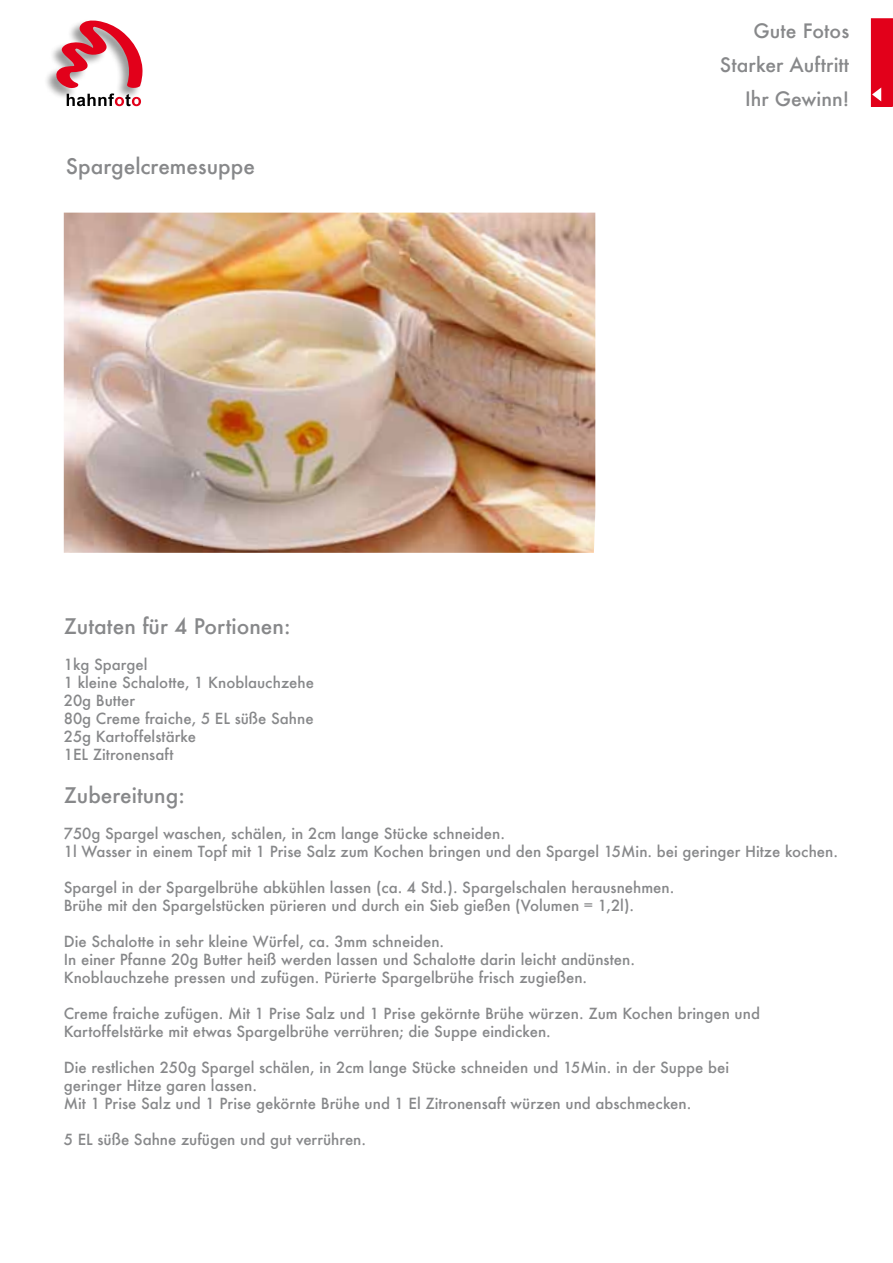
<style>
.page{position:relative;width:893px;height:1263px;background:#fff}
.page>*{position:absolute;margin:0;border:0;box-sizing:border-box;transform-origin:0 0}
.t1{font:500 21px "Futura";color:#87888a}
.t2{font:500 19.5px/34px "Futura";color:#87888a;text-align:right}
.t3{font:500 15px/18px "Futura";color:#87888a}
</style>
<div class="page">
<div style="left:44px;top:20px;width:98px;height:80px;background:#000;opacity:.4"></div>
<svg style="left:56px;top:20px;width:87px;height:86px"></svg>
<div style="left:871px;top:19px;width:21px;height:87px;background:#e2001a"></div>
<div style="left:871px;top:18px;width:22px;height:89px;border:1px solid #e2001a"></div>
<svg style="left:871px;top:86px;width:11px;height:17px"></svg>
<img style="left:64px;top:213px;width:531px;height:340px">
<h1 class="t1" style="left:66px;top:151px;width:191px">Spargelcremesuppe</h1>
<h2 class="t2" style="left:720px;top:13px;width:131px">Gute Fotos<br>Starker Auftritt<br>Ihr Gewinn!</h2>
<h1 class="t1" style="left:64px;top:612px;width:228px">Zutaten für 4 Portionen:</h1>
<p class="t3" style="left:64px;top:655px;width:252px">1kg Spargel<br>1 kleine Schalotte, 1 Knoblauchzehe<br>20g Butter<br>80g Creme fraiche, 5 EL süße Sahne<br>25g Kartoffelstärke<br>1EL Zitronensaft</p>
<h1 class="t1" style="left:64px;top:781px;width:123px">Zubereitung:</h1>
<p class="t3" style="left:64px;top:824px;width:776px">750g Spargel waschen, schälen, in 2cm lange Stücke schneiden.<br>1l Wasser in einem Topf mit 1 Prise Salz zum Kochen bringen und den Spargel 15Min. bei geringer Hitze kochen.</p>
<p class="t3" style="left:64px;top:878px;width:612px">Spargel in der Spargelbrühe abkühlen lassen (ca. 4 Std.). Spargelschalen herausnehmen.<br>Brühe mit den Spargelstücken pürieren und durch ein Sieb gießen (Volumen = 1,2l).</p>
<p class="t3" style="left:64px;top:932px;width:573px">Die Schalotte in sehr kleine Würfel, ca. 3mm schneiden.<br>In einer Pfanne 20g Butter heiß werden lassen und Schalotte darin leicht andünsten.<br>Knoblauchzehe pressen und zufügen. Pürierte Spargelbrühe frisch zugießen.</p>
<p class="t3" style="left:64px;top:1004px;width:698px">Creme fraiche zufügen. Mit 1 Prise Salz und 1 Prise gekörnte Brühe würzen. Zum Kochen bringen und<br>Kartoffelstärke mit etwas Spargelbrühe verrühren; die Suppe eindicken.</p>
<p class="t3" style="left:64px;top:1058px;width:667px">Die restlichen 250g Spargel schälen, in 2cm lange Stücke schneiden und 15Min. in der Suppe bei geringer Hitze garen lassen.<br>Mit 1 Prise Salz und 1 Prise gekörnte Brühe und 1 El Zitronensaft würzen und abschmecken.</p>
<p class="t3" style="left:64px;top:1130px;width:304px">5 EL süße Sahne zufügen und gut verrühren.</p>
</div>
